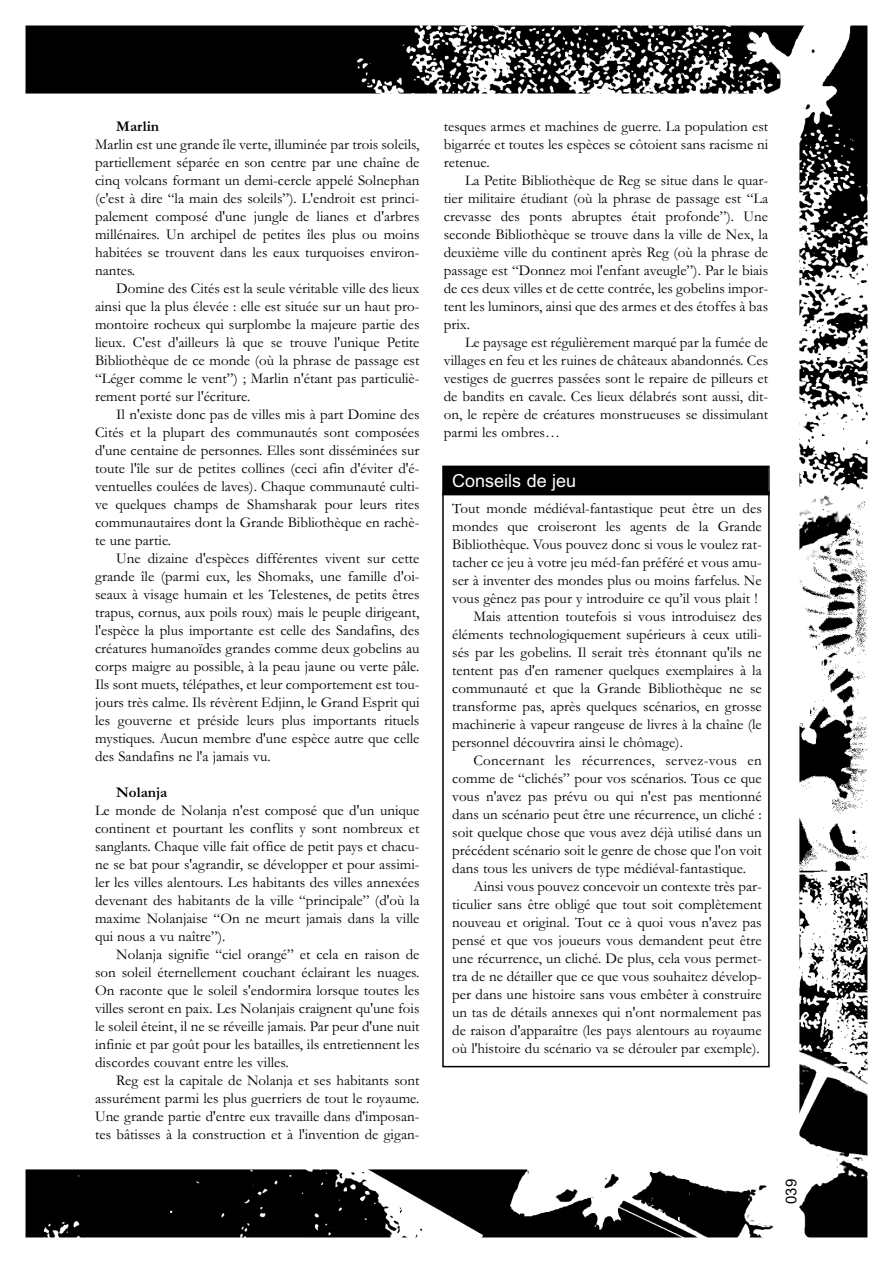
<style>
.page{position:relative;width:893px;height:1263px;background:#fff}
.page>*{position:absolute;margin:0;border:0;box-sizing:border-box;transform-origin:0 0}
.t1{font:18px "Arial";color:#fff}
.t2{font:15px/18px "Garamond";color:#000;text-align:justify}
.t3{font:15px "Garamond";letter-spacing:.02em;color:#000}
.t4{font:700 15px "Garamond";color:#000}
.t5{font:15px "Arial";color:#000}
</style>
<div class="page">
<img style="left:26px;top:26px;width:841px;height:1211px">
<p class="t4" style="left:116px;top:117px;width:44px">Marlin</p>
<p class="t2" style="left:95px;top:135px;width:326px">Marlin est une grande île verte, illuminée par trois soleils, partiellement séparée en son centre par une chaîne de cinq volcans formant un demi-cercle appelé Solnephan (c'est à dire “la main des soleils”). L'endroit est princi&shy;palement composé d'une jungle de lianes et d'arbres millénaires. Un archipel de petites îles plus ou moins habitées se trouvent dans les eaux turquoises environ&shy;nantes.</p>
<p class="t2" style="left:95px;top:279px;width:326px;text-indent:21px">Domine des Cités est la seule véritable ville des lieux ainsi que la plus élevée : elle est située sur un haut pro&shy;montoire rocheux qui surplombe la majeure partie des lieux. C'est d'ailleurs là que se trouve l'unique Petite Bibliothèque de ce monde (où la phrase de passage est “Léger comme le vent”) ; Marlin n'étant pas particuliè&shy;rement porté sur l'écriture.</p>
<p class="t2" style="left:95px;top:405px;width:326px;text-indent:21px">Il n'existe donc pas de villes mis à part Domine des Cités et la plupart des communautés sont composées d'une centaine de personnes. Elles sont disséminées sur toute l'île sur de petites collines (ceci afin d'éviter d'é&shy;ventuelles coulées de laves). Chaque communauté culti&shy;ve quelques champs de Shamsharak pour leurs rites communautaires dont la Grande Bibliothèque en rachè&shy;te une partie.</p>
<p class="t2" style="left:95px;top:549px;width:326px;text-indent:21px">Une dizaine d'espèces différentes vivent sur cette grande île (parmi eux, les Shomaks, une famille d'oi&shy;seaux à visage humain et les Telestenes, de petits êtres trapus, cornus, aux poils roux) mais le peuple dirigeant, l'espèce la plus importante est celle des Sandafins, des créatures humanoïdes grandes comme deux gobelins au corps maigre au possible, à la peau jaune ou verte pâle.<br>Ils sont muets, télépathes, et leur comportement est tou&shy;jours très calme. Ils révèrent Edjinn, le Grand Esprit qui les gouverne et préside leurs plus importants rituels mystiques. Aucun membre d'une espèce autre que celle des Sandafins ne l'a jamais vu.</p>
<p class="t4" style="left:116px;top:783px;width:52px">Nolanja</p>
<p class="t2" style="left:95px;top:801px;width:326px">Le monde de Nolanja n'est composé que d'un unique continent et pourtant les conflits y sont nombreux et sanglants. Chaque ville fait office de petit pays et chacu&shy;ne se bat pour s'agrandir, se développer et pour assimi&shy;ler les villes alentours. Les habitants des villes annexées devenant des habitants de la ville “principale” (d'où la maxime Nolanjaise “On ne meurt jamais dans la ville qui nous a vu naître”).</p>
<p class="t2" style="left:95px;top:945px;width:326px;text-indent:21px">Nolanja signifie “ciel orangé” et cela en raison de son soleil éternellement couchant éclairant les nuages.<br>On raconte que le soleil s'endormira lorsque toutes les villes seront en paix. Les Nolanjais craignent qu'une fois le soleil éteint, il ne se réveille jamais. Par peur d'une nuit infinie et par goût pour les batailles, ils entretiennent les discordes couvant entre les villes.</p>
<p class="t2" style="left:95px;top:1071px;width:326px;text-indent:21px">Reg est la capitale de Nolanja et ses habitants sont assurément parmi les plus guerriers de tout le royaume.<br>Une grande partie d'entre eux travaille dans d'imposan&shy;tes bâtisses à la construction et à l'invention de gigan-</p>
<p class="t2" style="left:444px;top:117px;width:326px">tesques armes et machines de guerre. La population est bigarrée et toutes les espèces se côtoient sans racisme ni retenue.</p>
<p class="t2" style="left:444px;top:171px;width:326px;text-indent:21px">La Petite Bibliothèque de Reg se situe dans le quar&shy;tier militaire étudiant (où la phrase de passage est “La crevasse des ponts abruptes était profonde”). Une seconde Bibliothèque se trouve dans la ville de Nex, la deuxième ville du continent après Reg (où la phrase de passage est “Donnez moi l'enfant aveugle”). Par le biais de ces deux villes et de cette contrée, les gobelins impor&shy;tent les luminors, ainsi que des armes et des étoffes à bas prix.</p>
<p class="t2" style="left:444px;top:333px;width:326px;text-indent:21px">Le paysage est régulièrement marqué par la fumée de villages en feu et les ruines de châteaux abandonnés. Ces vestiges de guerres passées sont le repaire de pilleurs et de bandits en cavale. Ces lieux délabrés sont aussi, dit&shy;on, le repère de créatures monstrueuses se dissimulant parmi les ombres…</p>
<p class="t1" style="left:452px;top:470px;width:126px">Conseils de jeu</p>
<p class="t2" style="left:452px;top:499px;width:311px">Tout monde médiéval-fantastique peut être un des</p>
<p class="t2" style="left:452px;top:517px;width:311px">mondes que croiseront les agents de la Grande</p>
<p class="t2" style="left:452px;top:535px;width:311px">Bibliothèque. Vous pouvez donc si vous le voulez rat-</p>
<p class="t2" style="left:452px;top:553px;width:311px">tacher ce jeu à votre jeu méd-fan préféré et vous amu-</p>
<p class="t2" style="left:452px;top:571px;width:311px">ser à inventer des mondes plus ou moins farfelus. Ne</p>
<p class="t2" style="left:452px;top:589px;width:307px">vous gênez pas pour y introduire ce qu’il vous plait !</p>
<p class="t2" style="left:473px;top:607px;width:290px">Mais attention toutefois si vous introduisez des</p>
<p class="t2" style="left:452px;top:625px;width:311px">éléments technologiquement supérieurs à ceux utili-</p>
<p class="t2" style="left:452px;top:643px;width:311px">sés par les gobelins. Il serait très étonnant qu'ils ne</p>
<p class="t2" style="left:452px;top:661px;width:311px">tentent pas d'en ramener quelques exemplaires à la</p>
<p class="t2" style="left:452px;top:679px;width:311px">communauté et que la Grande Bibliothèque ne se</p>
<p class="t2" style="left:452px;top:697px;width:311px">transforme pas, après quelques scénarios, en grosse</p>
<p class="t2" style="left:452px;top:715px;width:311px">machinerie à vapeur rangeuse de livres à la chaîne (le</p>
<p class="t2" style="left:452px;top:733px;width:232px">personnel découvrira ainsi le chômage).</p>
<p class="t3" style="left:473px;top:751px;width:290px">Concernant les récurrences, servez-vous en</p>
<p class="t2" style="left:452px;top:769px;width:311px">comme de “clichés” pour vos scénarios. Tous ce que</p>
<p class="t2" style="left:452px;top:787px;width:311px">vous n'avez pas prévu ou qui n'est pas mentionné</p>
<p class="t2" style="left:452px;top:805px;width:311px">dans un scénario peut être une récurrence, un cliché :</p>
<p class="t2" style="left:452px;top:823px;width:311px">soit quelque chose que vous avez déjà utilisé dans un</p>
<p class="t2" style="left:452px;top:841px;width:311px">précédent scénario soit le genre de chose que l'on voit</p>
<p class="t2" style="left:452px;top:859px;width:295px">dans tous les univers de type médiéval-fantastique.</p>
<p class="t2" style="left:473px;top:877px;width:290px">Ainsi vous pouvez concevoir un contexte très par-</p>
<p class="t2" style="left:452px;top:895px;width:311px">ticulier sans être obligé que tout soit complètement</p>
<p class="t2" style="left:452px;top:913px;width:311px">nouveau et original. Tout ce à quoi vous n'avez pas</p>
<p class="t2" style="left:452px;top:931px;width:311px">pensé et que vos joueurs vous demandent peut être</p>
<p class="t2" style="left:452px;top:949px;width:311px">une récurrence, un cliché. De plus, cela vous permet-</p>
<p class="t2" style="left:452px;top:967px;width:311px">tra de ne détailler que ce que vous souhaitez dévelop-</p>
<p class="t2" style="left:452px;top:985px;width:311px">per dans une histoire sans vous embêter à construire</p>
<p class="t2" style="left:452px;top:1003px;width:311px">un tas de détails annexes qui n'ont normalement pas</p>
<p class="t2" style="left:452px;top:1021px;width:311px">de raison d'apparaître (les pays alentours au royaume</p>
<p class="t2" style="left:452px;top:1039px;width:309px">où l'histoire du scénario va se dérouler par exemple).</p>
<p class="t5" style="left:782px;top:1204px;width:27px;rotate:-90deg">039</p>
</div>
